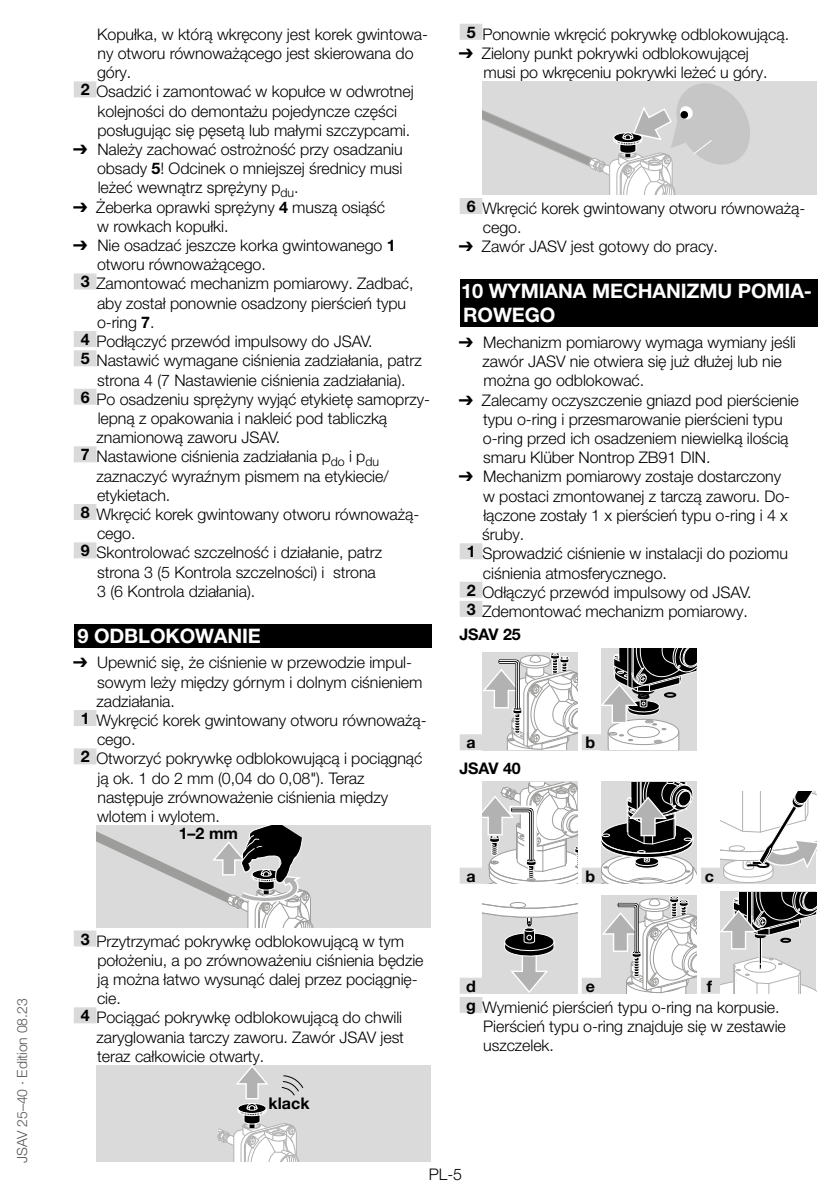
<style>
.page{position:relative;width:840px;height:1191px;background:#fff}
.page>*{position:absolute;margin:0;border:0;box-sizing:border-box;transform-origin:0 0}
.t1{font:700 20px/24px "Helvetica Neue LT Pro";letter-spacing:-.005em;color:#fff}
.t2{font:300 16px/19.2px "Helvetica Neue LT Pro";letter-spacing:-.005em;color:#000}
.t3{font:700 16px "Helvetica Neue LT Pro";letter-spacing:-.005em;color:#000}
.t4{font:700 16px "Helvetica Neue";color:#000}
.t5{font:300 14px "Helvetica Neue LT Pro";letter-spacing:-.005em;color:#575756}
.s1{font-weight:700}
.s2{font-family:"Arial Unicode MS";font-weight:400}
</style>
<div class="page">
<div style="left:74px;top:81px;width:22px;height:16px;background:#dadada"></div>
<div style="left:74px;top:273px;width:22px;height:16px;background:#dadada"></div>
<div style="left:74px;top:331px;width:22px;height:16px;background:#dadada"></div>
<div style="left:74px;top:350px;width:22px;height:16px;background:#dadada"></div>
<div style="left:74px;top:389px;width:22px;height:16px;background:#dadada"></div>
<div style="left:74px;top:446px;width:22px;height:16px;background:#dadada"></div>
<div style="left:74px;top:504px;width:22px;height:16px;background:#dadada"></div>
<div style="left:74px;top:542px;width:22px;height:16px;background:#dadada"></div>
<div style="left:74px;top:623px;width:357px;height:24px;background:#000"></div>
<div style="left:74px;top:710px;width:22px;height:16px;background:#dadada"></div>
<div style="left:74px;top:748px;width:22px;height:16px;background:#dadada"></div>
<div style="left:74px;top:930px;width:22px;height:16px;background:#dadada"></div>
<div style="left:74px;top:1007px;width:22px;height:16px;background:#dadada"></div>
<div style="left:96px;top:825px;width:335px;height:102px;background:#dadada"></div>
<svg style="left:96px;top:825px;width:218px;height:102px"></svg>
<div style="left:96px;top:1065px;width:335px;height:96px;background:#dadada"></div>
<svg style="left:217px;top:1065px;width:87px;height:96px"></svg>
<div style="left:459px;top:24px;width:23px;height:16px;background:#dadada"></div>
<div style="left:459px;top:198px;width:23px;height:16px;background:#dadada"></div>
<div style="left:459px;top:279px;width:357px;height:48px;background:#000"></div>
<div style="left:459px;top:543px;width:23px;height:16px;background:#dadada"></div>
<div style="left:459px;top:582px;width:23px;height:16px;background:#dadada"></div>
<div style="left:459px;top:601px;width:23px;height:16px;background:#dadada"></div>
<div style="left:459px;top:734px;width:23px;height:16px;background:#dadada"></div>
<div style="left:581px;top:734px;width:20px;height:16px;background:#dadada"></div>
<div style="left:459px;top:867px;width:23px;height:16px;background:#dadada"></div>
<div style="left:581px;top:867px;width:20px;height:16px;background:#dadada"></div>
<div style="left:700px;top:867px;width:20px;height:16px;background:#dadada"></div>
<div style="left:459px;top:977px;width:23px;height:16px;background:#dadada"></div>
<div style="left:581px;top:977px;width:20px;height:16px;background:#dadada"></div>
<div style="left:700px;top:977px;width:20px;height:16px;background:#dadada"></div>
<div style="left:459px;top:997px;width:23px;height:16px;background:#dadada"></div>
<div style="left:482px;top:81px;width:334px;height:114px;background:#dadada"></div>
<svg style="left:482px;top:83px;width:268px;height:112px"></svg>
<svg style="left:482px;top:749px;width:95px;height:1px"></svg>
<svg style="left:482px;top:652px;width:96px;height:97px"></svg>
<svg style="left:601px;top:649px;width:95px;height:100px"></svg>
<svg style="left:482px;top:782px;width:96px;height:101px"></svg>
<svg style="left:601px;top:782px;width:95px;height:101px"></svg>
<svg style="left:720px;top:791px;width:95px;height:92px"></svg>
<svg style="left:482px;top:902px;width:95px;height:92px;background:#c6c6c6"></svg>
<svg style="left:601px;top:895px;width:96px;height:98px"></svg>
<svg style="left:720px;top:892px;width:95px;height:101px"></svg>
<p class="t5" style="left:13px;top:1162px;width:166px;rotate:-90deg">JSAV 25–40 · Edition 08.23</p>
<p class="t2" style="left:97px;top:24px;width:332px">Kopułka, w którą wkręcony jest korek gwintowa-</p>
<p class="t2" style="left:97px;top:43px;width:317px">ny otworu równoważącego jest skierowana do</p>
<p class="t2" style="left:97px;top:63px;width:36px">góry.</p>
<p class="t2" style="left:81px;top:82px;width:334px"><span class="s1">2</span> Osadzić i zamontować w kopułce w odwrotnej</p>
<p class="t2" style="left:97px;top:101px;width:301px">kolejności do demontażu pojedyncze części</p>
<p class="t2" style="left:97px;top:120px;width:314px">posługując się pęsetą lub małymi szczypcami.</p>
<p class="t2" style="left:97px;top:139px;width:307px;text-align:justify;text-indent:-24px"><span class="s2">➔</span> Należy zachować ostrożność przy osadzaniu obsady <span class="s1">5</span>! Odcinek o mniejszej średnicy musi leżeć wewnątrz sprężyny p<sub>du</sub>.</p>
<p class="t2" style="left:97px;top:197px;width:289px;text-indent:-24px"><span class="s2">➔</span> Żeberka oprawki sprężyny <span class="s1">4</span> muszą osiąść w rowkach kopułki.</p>
<p class="t2" style="left:73px;top:235px;width:324px"><span class="s2">➔</span> Nie osadzać jeszcze korka gwintowanego <span class="s1">1</span></p>
<p class="t2" style="left:97px;top:255px;width:170px">otworu równoważącego.</p>
<p class="t2" style="left:81px;top:274px;width:334px"><span class="s1">3</span> Zamontować mechanizm pomiarowy. Zadbać,</p>
<p class="t2" style="left:97px;top:293px;width:310px">aby został ponownie osadzony pierścień typu</p>
<p class="t2" style="left:97px;top:312px;width:59px">o-ring <span class="s1">7</span>.</p>
<p class="t2" style="left:81px;top:331px;width:293px"><span class="s1">4</span> Podłączyć przewód impulsowy do JSAV.</p>
<p class="t2" style="left:81px;top:351px;width:342px"><span class="s1">5</span> Nastawić wymagane ciśnienia zadziałania, patrz</p>
<p class="t2" style="left:97px;top:370px;width:310px">strona 4 (7 Nastawienie ciśnienia zadziałania).</p>
<p class="t2" style="left:81px;top:389px;width:350px"><span class="s1">6</span> Po osadzeniu sprężyny wyjąć etykietę samoprzy-</p>
<p class="t2" style="left:98px;top:408px;width:291px">lepną z opakowania i nakleić pod tabliczką</p>
<p class="t2" style="left:96px;top:427px;width:185px">znamionową zaworu JSAV.</p>
<p class="t2" style="left:81px;top:447px;width:299px"><span class="s1">7</span> Nastawione ciśnienia zadziałania p<sub>do</sub> i p<sub>du</sub></p>
<p class="t2" style="left:96px;top:466px;width:293px">zaznaczyć wyraźnym pismem na etykiecie/</p>
<p class="t2" style="left:97px;top:485px;width:75px">etykietach.</p>
<p class="t2" style="left:81px;top:504px;width:340px"><span class="s1">8</span> Wkręcić korek gwintowany otworu równoważą-</p>
<p class="t2" style="left:97px;top:523px;width:40px">cego.</p>
<p class="t2" style="left:81px;top:543px;width:303px"><span class="s1">9</span> Skontrolować szczelność i działanie, patrz</p>
<p class="t2" style="left:97px;top:562px;width:280px">strona 3 (5 Kontrola szczelności) i strona</p>
<p class="t2" style="left:97px;top:581px;width:159px">3 (6 Kontrola działania).</p>
<p class="t1" style="left:77px;top:623px;width:174px">9 ODBLOKOWANIE</p>
<p class="t2" style="left:73px;top:652px;width:340px"><span class="s2">➔</span> Upewnić się, że ciśnienie w przewodzie impul-</p>
<p class="t2" style="left:97px;top:672px;width:326px">sowym leży między górnym i dolnym ciśnieniem</p>
<p class="t2" style="left:96px;top:691px;width:80px">zadziałania.</p>
<p class="t2" style="left:81px;top:710px;width:347px"><span class="s1">1</span> Wykręcić korek gwintowany otworu równoważą-</p>
<p class="t2" style="left:97px;top:729px;width:40px">cego.</p>
<p class="t2" style="left:81px;top:748px;width:343px"><span class="s1">2</span> Otworzyć pokrywkę odblokowującą i pociągnąć</p>
<p class="t2" style="left:97px;top:768px;width:268px">ją ok. 1 do 2 mm (0,04 do 0,08"). Teraz</p>
<p class="t2" style="left:97px;top:787px;width:292px">następuje zrównoważenie ciśnienia między</p>
<p class="t2" style="left:97px;top:806px;width:124px">wlotem i wylotem.</p>
<p class="t3" style="left:179px;top:824px;width:61px">1–2 mm</p>
<p class="t2" style="left:81px;top:931px;width:325px"><span class="s1">3</span> Przytrzymać pokrywkę odblokowującą w tym</p>
<p class="t2" style="left:97px;top:950px;width:327px">położeniu, a po zrównoważeniu ciśnienia będzie</p>
<p class="t2" style="left:97px;top:969px;width:321px">ją można łatwo wysunąć dalej przez pociągnię-</p>
<p class="t2" style="left:97px;top:988px;width:25px">cie.</p>
<p class="t2" style="left:81px;top:1007px;width:323px"><span class="s1">4</span> Pociągać pokrywkę odblokowującą do chwili</p>
<p class="t2" style="left:96px;top:1027px;width:309px">zaryglowania tarczy zaworu. Zawór JSAV jest</p>
<p class="t2" style="left:97px;top:1046px;width:169px">teraz całkowicie otwarty.</p>
<p class="t4" style="left:268px;top:1090px;width:42px">klack</p>
<p class="t2" style="left:466px;top:24px;width:324px"><span class="s1">5</span> Ponownie wkręcić pokrywkę odblokowującą.</p>
<p class="t2" style="left:483px;top:43px;width:285px;text-indent:-24px"><span class="s2">➔</span> Zielony punkt pokrywki odblokowującej musi po wkręceniu pokrywki leżeć u góry.</p>
<p class="t2" style="left:482px;top:198px;width:323px;text-indent:-16px"><span class="s1">6</span> Wkręcić korek gwintowany otworu równoważą&shy;cego.</p>
<p class="t2" style="left:458px;top:237px;width:260px"><span class="s2">➔</span> Zawór JASV jest gotowy do pracy.</p>
<p class="t1" style="left:461px;top:279px;width:352px">10 WYMIANA MECHANIZMU POMIA-<br>ROWEGO</p>
<p class="t2" style="left:482px;top:332px;width:314px;text-indent:-24px"><span class="s2">➔</span> Mechanizm pomiarowy wymaga wymiany jeśli zawór JASV nie otwiera się już dłużej lub nie można go odblokować.</p>
<p class="t2" style="left:482px;top:390px;width:317px;text-indent:-24px"><span class="s2">➔</span> Zalecamy oczyszczenie gniazd pod pierścienie typu o-ring i przesmarowanie pierścieni typu o-ring przed ich osadzeniem niewielką ilością smaru Klüber Nontrop ZB91 DIN.</p>
<p class="t2" style="left:458px;top:467px;width:323px"><span class="s2">➔</span> Mechanizm pomiarowy zostaje dostarczony</p>
<p class="t2" style="left:483px;top:486px;width:308px">w postaci zmontowanej z tarczą zaworu. Do-</p>
<p class="t2" style="left:483px;top:505px;width:306px">łączone zostały 1 x pierścień typu o-ring i 4 x</p>
<p class="t2" style="left:482px;top:524px;width:43px">śruby.</p>
<p class="t2" style="left:466px;top:543px;width:323px"><span class="s1">1</span> Sprowadzić ciśnienie w instalacji do poziomu</p>
<p class="t2" style="left:482px;top:563px;width:185px">ciśnienia atmosferycznego.</p>
<p class="t2" style="left:466px;top:582px;width:286px"><span class="s1">2</span> Odłączyć przewód impulsowy od JSAV.</p>
<p class="t2" style="left:466px;top:601px;width:282px"><span class="s1">3</span> Zdemontować mechanizm pomiarowy.</p>
<p class="t3" style="left:459px;top:624px;width:63px">JSAV 25</p>
<p class="t3" style="left:466px;top:732px;width:11px">a</p>
<p class="t3" style="left:585px;top:732px;width:11px">b</p>
<p class="t3" style="left:459px;top:758px;width:63px">JSAV 40</p>
<p class="t3" style="left:466px;top:866px;width:11px">a</p>
<p class="t3" style="left:585px;top:866px;width:11px">b</p>
<p class="t3" style="left:704px;top:866px;width:11px">c</p>
<p class="t3" style="left:466px;top:976px;width:11px">d</p>
<p class="t3" style="left:585px;top:976px;width:11px">e</p>
<p class="t2" style="left:466px;top:975px;width:314px;line-height:21.2px;text-indent:240px"><span class="s1">f<br>g</span> Wymienić pierścień typu o-ring na korpusie.</p>
<p class="t2" style="left:483px;top:1016px;width:304px">Pierścień typu o-ring znajduje się w zestawie uszczelek.</p>
<p class="t2" style="left:428px;top:1164px;width:35px">PL-5</p>
</div>
